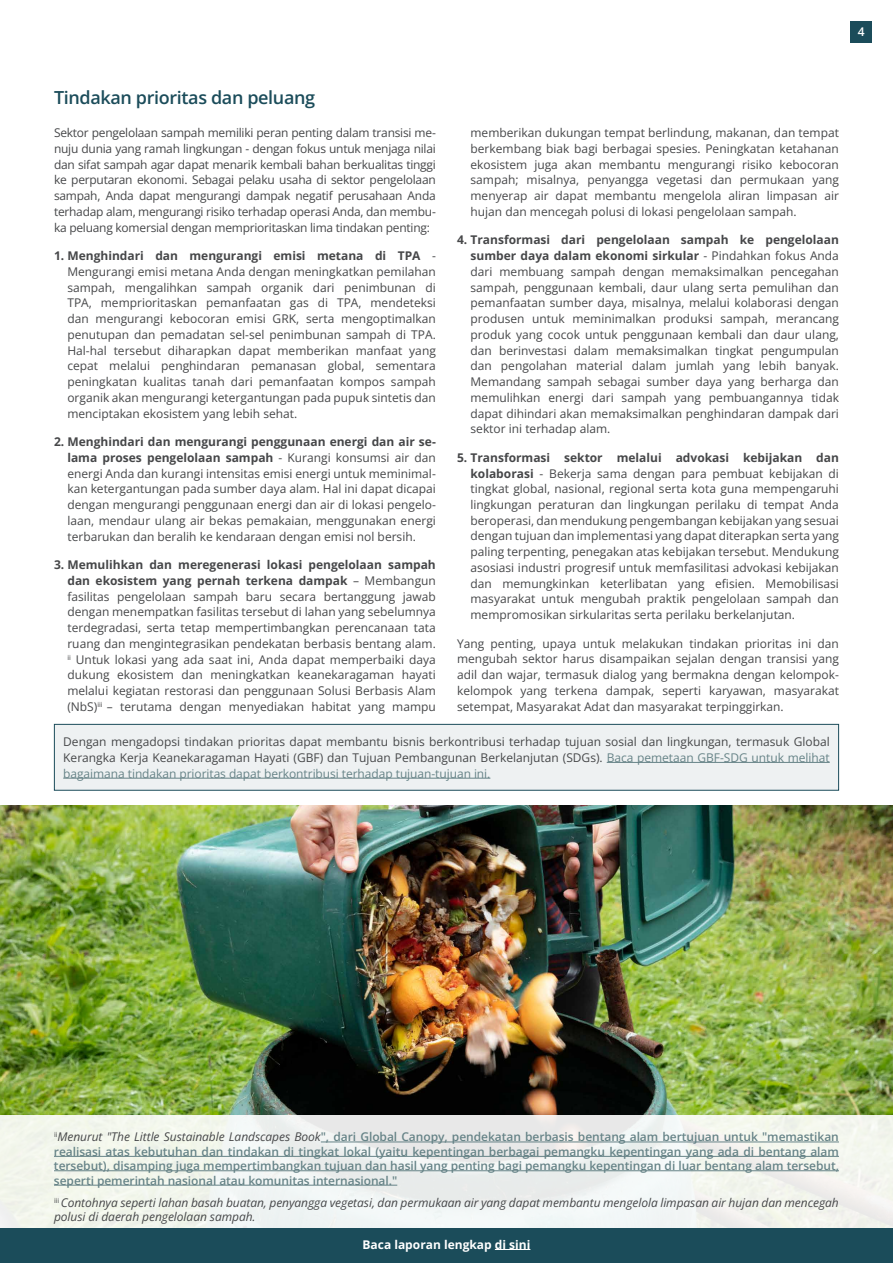
<style>
.page{position:relative;width:893px;height:1263px;background:#fff}
.page>*{position:absolute;margin:0;border:0;box-sizing:border-box;transform-origin:0 0}
.t1{font:600 18px "Open Sans";letter-spacing:-.02em;color:#1b4c5a}
.t2{font:12px/15.8px "Open Sans";color:#464749;text-align:justify}
.t3{font:600 12px/14.4px "Open Sans";letter-spacing:-.005em;color:#668387;text-align:justify}
.t4{font:italic 12px/14.4px "Open Sans";letter-spacing:-.005em;color:#464749}
.t5{font:700 12px "Open Sans";color:#fff}
.t6{font:600 12px "Open Sans";color:#fff}
.s1{font-weight:700}
.s2{color:#668387}
.s3{font-weight:400;font-style:italic;color:#464749}
</style>
<div class="page">
<img style="left:0;top:806px;width:893px;height:310px">
<svg style="left:0;top:1116px;width:893px;height:113px;fill:#f1f5ee"></svg>
<hr style="left:321px;top:1142px;width:518px;height:1px;background:#668387">
<hr style="left:54px;top:1156px;width:785px;height:1px;background:#668387">
<hr style="left:54px;top:1170px;width:785px;height:1px;background:#668387">
<hr style="left:54px;top:1185px;width:343px;height:1px;background:#668387">
<div style="left:54px;top:724px;width:785px;height:66px;background:#eef1f2"></div>
<hr style="left:607px;top:762px;width:223px;height:1px;background:#668387">
<hr style="left:63px;top:778px;width:427px;height:1px;background:#668387">
<div style="left:54px;top:724px;width:785px;height:67px;border:1px solid #1b4c5a"></div>
<div style="left:0;top:1229px;width:893px;height:34px;background:#1b4c5a"></div>
<hr style="left:495px;top:1249px;width:35px;height:1px;background:#fff">
<div style="left:850px;top:21px;width:22px;height:21px;background:#1b4c5a"></div>
<p class="t6" style="left:858px;top:23px;width:8px">4</p>
<h1 class="t1" style="left:54px;top:85px;width:263px">Tindakan prioritas dan peluang</h1>
<p class="t2" style="left:54px;top:125px;width:383px">Sektor pengelolaan sampah memiliki peran penting dalam transisi me&shy;nuju dunia yang ramah lingkungan - dengan fokus untuk menjaga nilai dan sifat sampah agar dapat menarik kembali bahan berkualitas tinggi ke perputaran ekonomi. Sebagai pelaku usaha di sektor pengelolaan sampah, Anda dapat mengurangi dampak negatif perusahaan Anda terhadap alam, mengurangi risiko terhadap operasi Anda, dan membu&shy;ka peluang komersial dengan memprioritaskan lima tindakan penting:</p>
<p class="t2" style="left:67px;top:247px;width:370px;text-indent:-13px"><span class="s1">1. Menghindari dan mengurangi emisi metana di TPA</span> - Mengurangi emisi metana Anda dengan meningkatkan pemilahan sampah, mengalihkan sampah organik dari penimbunan di TPA, memprioritaskan pemanfaatan gas di TPA, mendeteksi dan mengurangi kebocoran emisi GRK, serta mengoptimalkan penutupan dan pemadatan sel-sel penimbunan sampah di TPA.<br>Hal-hal tersebut diharapkan dapat memberikan manfaat yang cepat melalui penghindaran pemanasan global, sementara peningkatan kualitas tanah dari pemanfaatan kompos sampah organik akan mengurangi ketergantungan pada pupuk sintetis dan menciptakan ekosistem yang lebih sehat.</p>
<p class="t2" style="left:67px;top:433px;width:370px;text-indent:-13px"><span class="s1">2. Menghindari dan mengurangi penggunaan energi dan air se&shy;lama proses pengelolaan sampah</span> - Kurangi konsumsi air dan energi Anda dan kurangi intensitas emisi energi untuk meminimal&shy;kan ketergantungan pada sumber daya alam. Hal ini dapat dicapai dengan mengurangi penggunaan energi dan air di lokasi pengelo&shy;laan, mendaur ulang air bekas pemakaian, menggunakan energi terbarukan dan beralih ke kendaraan dengan emisi nol bersih.</p>
<p class="t2" style="left:67px;top:556px;width:370px;text-indent:-13px"><span class="s1">3. Memulihkan dan meregenerasi lokasi pengelolaan sampah dan ekosistem yang pernah terkena dampak</span> – Membangun fasilitas pengelolaan sampah baru secara bertanggung jawab dengan menempatkan fasilitas tersebut di lahan yang sebelumnya terdegradasi, serta tetap mempertimbangkan perencanaan tata ruang dan mengintegrasikan pendekatan berbasis bentang alam. <sup>ii</sup> Untuk lokasi yang ada saat ini, Anda dapat memperbaiki daya dukung ekosistem dan meningkatkan keanekaragaman hayati melalui kegiatan restorasi dan penggunaan Solusi Berbasis Alam (NbS)<sup>iii</sup> – terutama dengan menyediakan habitat yang mampu</p>
<p class="t2" style="left:470px;top:125px;width:370px">memberikan dukungan tempat berlindung, makanan, dan tempat berkembang biak bagi berbagai spesies. Peningkatan ketahanan ekosistem juga akan membantu mengurangi risiko kebocoran sampah; misalnya, penyangga vegetasi dan permukaan yang menyerap air dapat membantu mengelola aliran limpasan air hujan dan mencegah polusi di lokasi pengelolaan sampah.</p>
<p class="t2" style="left:470px;top:232px;width:370px;text-indent:-13px"><span class="s1">4. Transformasi dari pengelolaan sampah ke pengelolaan sumber daya dalam ekonomi sirkular</span> - Pindahkan fokus Anda dari membuang sampah dengan memaksimalkan pencegahan sampah, penggunaan kembali, daur ulang serta pemulihan dan pemanfaatan sumber daya, misalnya, melalui kolaborasi dengan produsen untuk meminimalkan produksi sampah, merancang produk yang cocok untuk penggunaan kembali dan daur ulang, dan berinvestasi dalam memaksimalkan tingkat pengumpulan dan pengolahan material dalam jumlah yang lebih banyak.<br>Memandang sampah sebagai sumber daya yang berharga dan memulihkan energi dari sampah yang pembuangannya tidak dapat dihindari akan memaksimalkan penghindaran dampak dari sektor ini terhadap alam.</p>
<p class="t2" style="left:470px;top:449px;width:370px;text-indent:-13px"><span class="s1">5. Transformasi sektor melalui advokasi kebijakan dan kolaborasi</span> - Bekerja sama dengan para pembuat kebijakan di tingkat global, nasional, regional serta kota guna mempengaruhi lingkungan peraturan dan lingkungan perilaku di tempat Anda beroperasi, dan mendukung pengembangan kebijakan yang sesuai dengan tujuan dan implementasi yang dapat diterapkan serta yang paling terpenting, penegakan atas kebijakan tersebut. Mendukung asosiasi industri progresif untuk memfasilitasi advokasi kebijakan dan memungkinkan keterlibatan yang efisien. Memobilisasi masyarakat untuk mengubah praktik pengelolaan sampah dan mempromosikan sirkularitas serta perilaku berkelanjutan.</p>
<p class="t2" style="left:457px;top:635px;width:383px">Yang penting, upaya untuk melakukan tindakan prioritas ini dan mengubah sektor harus disampaikan sejalan dengan transisi yang adil dan wajar, termasuk dialog yang bermakna dengan kelompok&shy;kelompok yang terkena dampak, seperti karyawan, masyarakat setempat, Masyarakat Adat dan masyarakat terpinggirkan.</p>
<p class="t2" style="left:63px;top:733px;width:768px">Dengan mengadopsi tindakan prioritas dapat membantu bisnis berkontribusi terhadap tujuan sosial dan lingkungan, termasuk Global Kerangka Kerja Keanekaragaman Hayati (GBF) dan Tujuan Pembangunan Berkelanjutan (SDGs). <span class="s2">Baca pemetaan GBF-SDG untuk melihat bagaimana tindakan prioritas dapat berkontribusi terhadap tujuan-tujuan ini.</span></p>
<p class="t3" style="left:54px;top:1129px;width:786px"><sup>ii</sup><span class="s3">Menurut "The Little Sustainable Landscapes Book</span>", dari Global Canopy, pendekatan berbasis bentang alam bertujuan untuk "memastikan realisasi atas kebutuhan dan tindakan di tingkat lokal (yaitu kepentingan berbagai pemangku kepentingan yang ada di bentang alam tersebut), disamping juga mempertimbangkan tujuan dan hasil yang penting bagi pemangku kepentingan di luar bentang alam tersebut, seperti pemerintah nasional atau komunitas internasional."</p>
<p class="t4" style="left:54px;top:1194px;width:786px"><sup>iii</sup> Contohnya seperti lahan basah buatan, penyangga vegetasi, dan permukaan air yang dapat membantu mengelola limpasan air hujan dan mencegah polusi di daerah pengelolaan sampah.</p>
<p class="t5" style="left:363px;top:1236px;width:169px">Baca laporan lengkap di sini</p>
</div>
